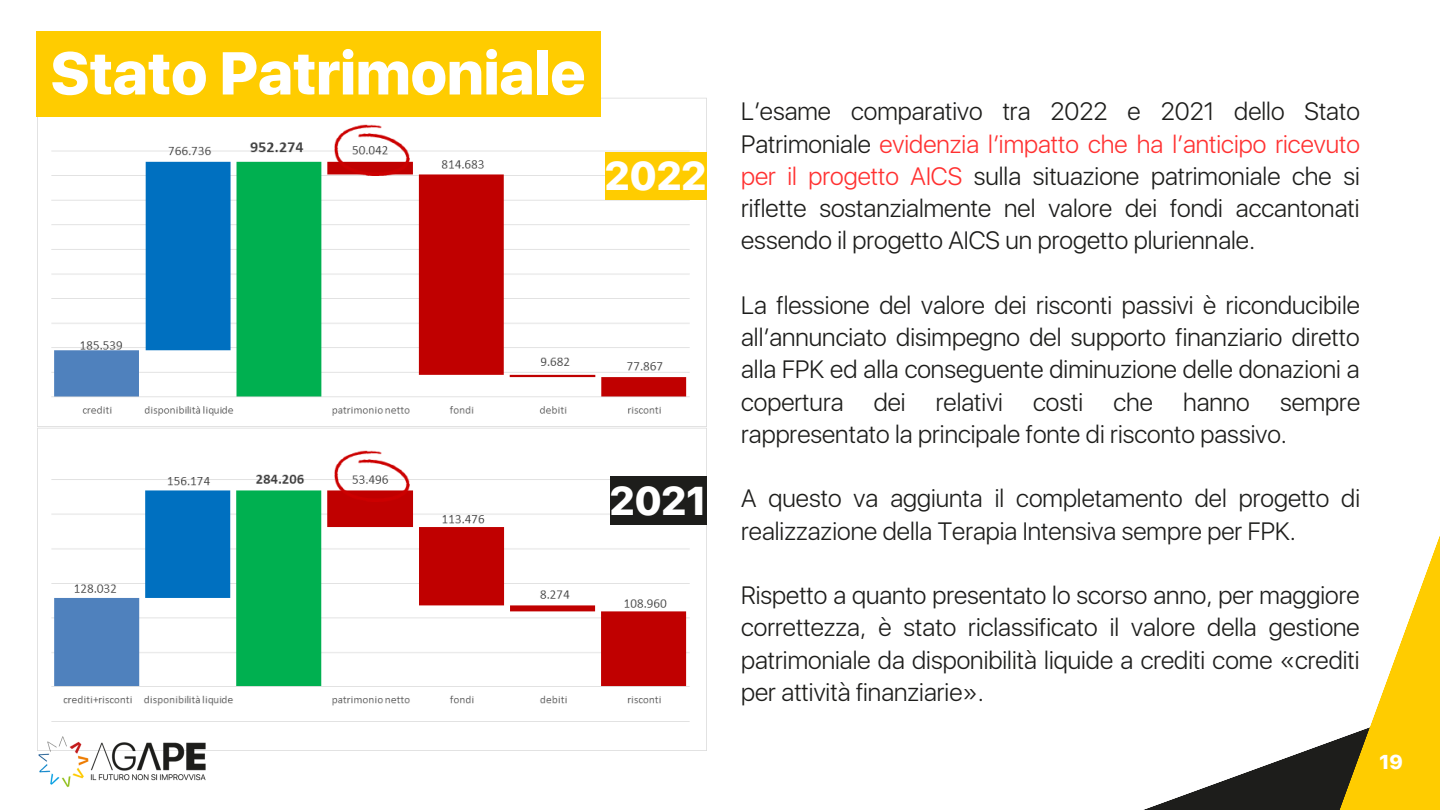
<style>
.page{position:relative;width:1440px;height:810px;background:#fff}
.page>*{position:absolute;margin:0;border:0;box-sizing:border-box;transform-origin:0 0}
.t1{font:800 60px "SFUI Display";color:#fff}
.t2{font:800 40px "SFUI Display";color:#fff}
.t3{font:300 25px/32.2px "SFUI Display";color:#1d1d1b;text-align:justify}
.t4{font:800 20px "SFUI Display";color:#fff}
.s1{color:#ff3131}
</style>
<div class="page">
<svg style="left:1143px;top:536px;width:297px;height:274px"></svg>
<img style="left:37px;top:98px;width:670px;height:652px">
<div style="left:605px;top:152px;width:102px;height:48px;background:#fc0"></div>
<div style="left:610px;top:477px;width:97px;height:48px;background:#1d1d1b"></div>
<img style="left:37px;top:736px;width:170px;height:52px">
<div style="left:36px;top:31px;width:564px;height:86px;background:#fc0"></div>
<img style="left:334px;top:124px;width:75px;height:51px">
<img style="left:334px;top:451px;width:75px;height:51px">
<p class="t1" style="left:51px;top:37px;width:537px">Stato Patrimoniale</p>
<p class="t2" style="left:605px;top:152px;width:103px">2022</p>
<p class="t2" style="left:610px;top:477px;width:98px">2021</p>
<p class="t3" style="left:741px;top:95px;width:620px">L’esame comparativo tra 2022 e 2021 dello Stato Patrimoniale <span class="s1">evidenzia l’impatto che ha l’anticipo ricevuto per il progetto AICS</span> sulla situazione patrimoniale che si riflette sostanzialmente nel valore dei fondi accantonati essendo il progetto AICS un progetto pluriennale.</p>
<p class="t3" style="left:741px;top:289px;width:620px">La flessione del valore dei risconti passivi è riconducibile all’annunciato disimpegno del supporto finanziario diretto alla FPK ed alla conseguente diminuzione delle donazioni a copertura dei relativi costi che hanno sempre rappresentato la principale fonte di risconto passivo.</p>
<p class="t3" style="left:741px;top:482px;width:620px">A questo va aggiunta il completamento del progetto di realizzazione della Terapia Intensiva sempre per FPK.</p>
<p class="t3" style="left:741px;top:579px;width:620px">Rispetto a quanto presentato lo scorso anno, per maggiore correttezza, è stato riclassificato il valore della gestione patrimoniale da disponibilità liquide a crediti come «crediti per attività finanziarie».</p>
<p class="t4" style="left:1380px;top:750px;width:25px">19</p>
</div>
